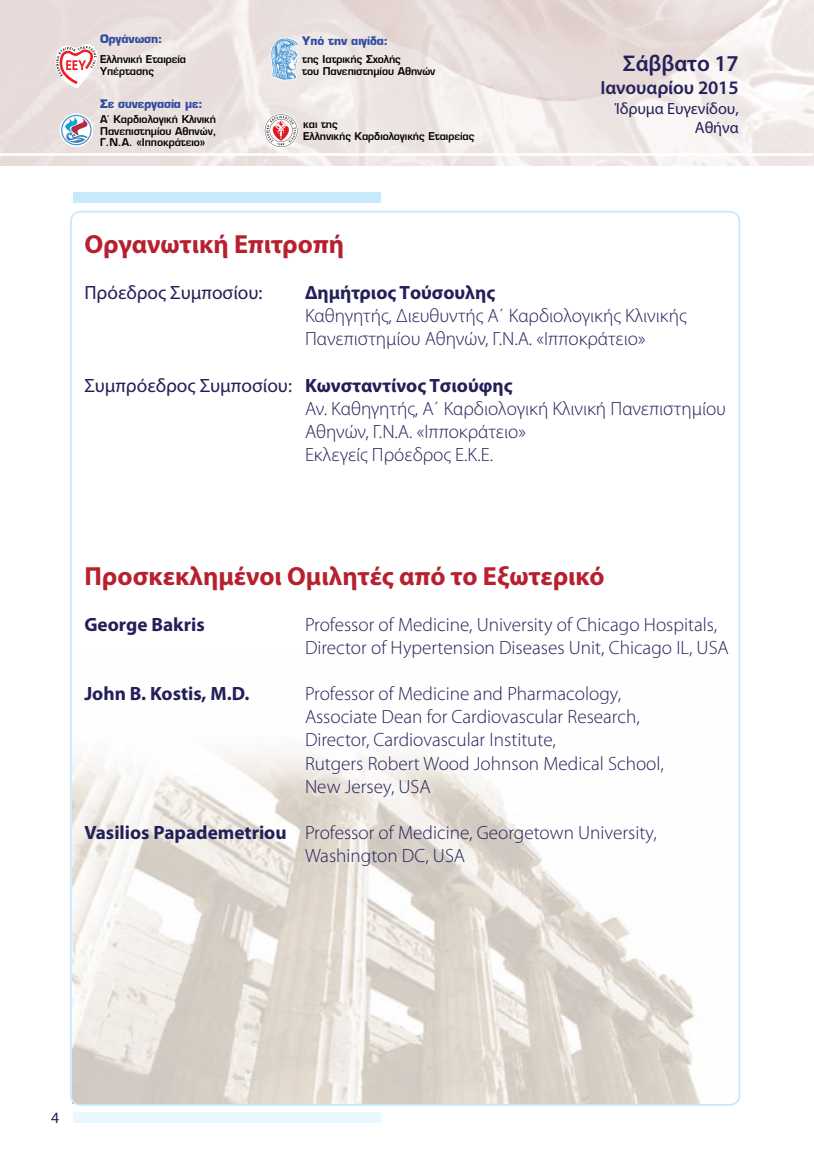
<style>
.page{position:relative;width:814px;height:1166px;background:#fff}
.page>*{position:absolute;margin:0;border:0;box-sizing:border-box;transform-origin:0 0}
.t1{font:700 26.25px "Myriad Pro";color:#b7202e}
.t2{font:600 22.75px "Myriad Pro";letter-spacing:-.005em;color:#24205c}
.t3{font:300 19.25px/23.1px "Myriad Pro";color:#231f59}
.t4{font:700 19.25px "Myriad Pro";color:#231f59}
.t5{font:19.25px "Myriad Pro";color:#231f59}
.t6{font:600 19.07px "Myriad Pro";letter-spacing:-.005em;color:#24205c}
.t7{font:16.28px/19.4px "Myriad Pro";letter-spacing:-.005em;color:#24205c;text-align:right}
.t8{font:15.75px "Myriad Pro";color:#231f59}
.t9{font:700 11.55px "Eurostile Greek";letter-spacing:-.005em;color:#2f4ba0}
.t10{font:600 10.5px/11.5px "Eurostile Greek";letter-spacing:-.005em;color:#000}
.s1{font-weight:400}
.s2{font-weight:700}
</style>
<div class="page">
<div style="left:73px;top:192px;width:308px;height:10px;background:#c7eafb"></div>
<div style="left:73px;top:1112px;width:308px;height:10px;background:#e9f7fe"></div>
<img style="left:73px;top:750px;width:627px;height:352px">
<svg style="left:60px;top:113px;width:33px;height:34px"></svg>
<svg style="left:61px;top:115px;width:31px;height:30px"></svg>
<svg style="left:270px;top:38px;width:28px;height:43px"></svg>
<svg style="left:49px;top:41px;width:49px;height:48px"></svg>
<svg style="left:264px;top:113px;width:34px;height:35px"></svg>
<svg style="left:265px;top:114px;width:32px;height:33px"></svg>
<p class="t9" style="left:100px;top:32px;width:64px">Oργάνωση:</p>
<p class="t10" style="left:100px;top:54px;width:88px">Ελληνική Εταιρεία<br>Υπέρτασης</p>
<p class="t9" style="left:100px;top:96px;width:104px">Σε συνεργασία µε:</p>
<p class="t10" style="left:100px;top:113px;width:118px;text-align:justify">A΄ Καρδιολογική Κλινική Πανεπιστηµίου Αθηνών, Γ.Ν.Α. «Ιπποκράτειο»</p>
<p class="t9" style="left:302px;top:33px;width:87px">Yπό την αιγίδα:</p>
<p class="t10" style="left:302px;top:54px;width:135px">της Ιατρικής Σχολής<br>του Πανεπιστηµίου Αθηνών</p>
<p class="t10" style="left:303px;top:119px;width:173px">και της<br>Ελληνικής Καρδιολογικής Εταιρείας</p>
<p class="t2" style="left:623px;top:49px;width:117px">Σάββατο 17</p>
<p class="t6" style="left:600px;top:76px;width:140px">Ιανουαρίου 2015</p>
<p class="t7" style="left:614px;top:98px;width:125px">Ίδρυμα Ευγενίδου,<br>Αθήνα</p>
<h1 class="t1" style="left:84px;top:227px;width:261px">Οργανωτική Επιτροπή</h1>
<p class="t5" style="left:84px;top:281px;width:180px">Πρόεδρος Συμποσίου:</p>
<p class="t4" style="left:305px;top:280px;width:192px">Δημήτριος Τούσουλης</p>
<p class="t3" style="left:305px;top:304px;width:383px">Καθηγητής, Διευθυντής Α΄ Καρδιολογικής Κλινικής<br>Πανεπιστημίου Αθηνών, Γ.Ν.Α. «Ιπποκράτειο»</p>
<p class="t3" style="left:305px;top:373px;width:422px;text-indent:-221px"><span class="s1">Συμπρόεδρος Συμποσίου:</span> <span class="s2">Κωνσταντίνος Τσιούφης<br></span>Αν. Καθηγητής, Α΄ Καρδιολογική Κλινική Πανεπιστημίου Αθηνών, Γ.Ν.Α. «Ιπποκράτειο»<br>Εκλεγείς Πρόεδρος Ε.Κ.Ε.</p>
<h1 class="t1" style="left:84px;top:559px;width:521px">Προσκεκλημένοι Ομιλητές από το Εξωτερικό</h1>
<p class="t4" style="left:84px;top:612px;width:122px">George Bakris</p>
<p class="t3" style="left:305px;top:613px;width:425px">Professor of Medicine, University of Chicago Hospitals,<br>Director of Hypertension Diseases Unit, Chicago IL, USA</p>
<p class="t4" style="left:84px;top:681px;width:166px">John B. Kostis, M.D.</p>
<p class="t3" style="left:305px;top:682px;width:360px">Professor of Medicine and Pharmacology, Associate Dean for Cardiovascular Research, Director, Cardiovascular Institute,<br>Rutgers Robert Wood Johnson Medical School, New Jersey, USA</p>
<p class="t3" style="left:305px;top:821px;width:353px;text-indent:-221px"><span class="s2">Vasilios Papademetriou</span> Professor of Medicine, Georgetown University,<br>Washington DC, USA</p>
<p class="t8" style="left:51px;top:1107px;width:10px">4</p>
</div>
